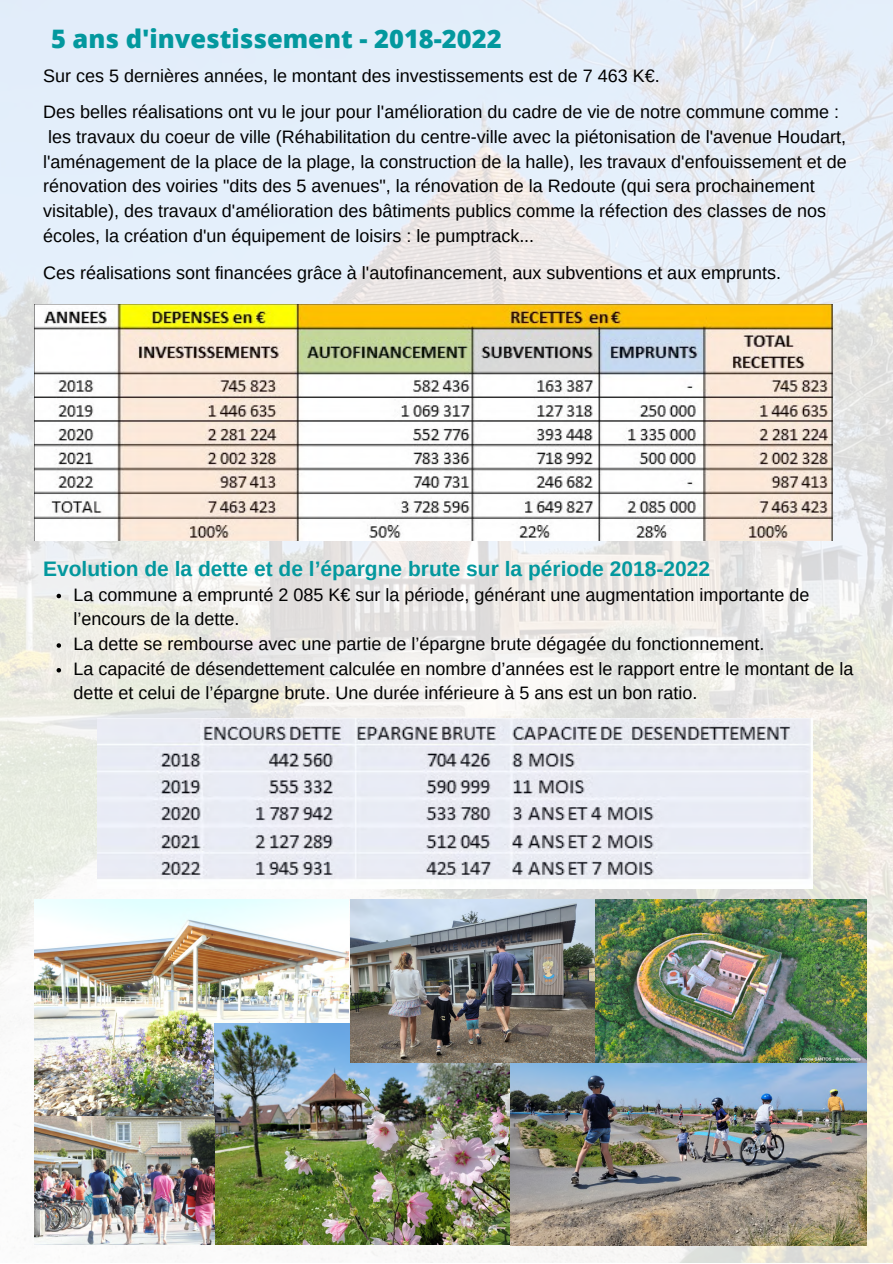
<style>
.page{position:relative;width:893px;height:1264px;background:#fff}
.page>*{position:absolute;margin:0;border:0;box-sizing:border-box;transform-origin:0 0}
.t1{font:800 25.5px "Open Sans";color:#03989e}
.t2{font:700 21px "Arimo";color:#03989e}
.t3{font:18px/24.8px "Arimo";color:#000}
</style>
<div class="page">
<img style="left:0;top:0;width:892px;height:1262px">
<svg style="left:57px;top:593px;width:4px;height:5px"></svg>
<svg style="left:57px;top:643px;width:4px;height:4px"></svg>
<svg style="left:57px;top:668px;width:4px;height:4px"></svg>
<img style="left:35px;top:304px;width:797px;height:236px">
<img style="left:97px;top:718px;width:715px;height:170px">
<img style="left:35px;top:899px;width:313px;height:217px">
<img style="left:214px;top:1023px;width:296px;height:221px">
<img style="left:510px;top:984px;width:356px;height:261px">
<img style="left:351px;top:899px;width:514px;height:163px">
<img style="left:35px;top:1116px;width:180px;height:128px">
<p class="t1" style="left:51px;top:21px;width:452px">5 ans d'investissement - 2018-2022</p>
<p class="t3" style="left:43px;top:63px;width:618px">Sur ces 5 dernières années, le montant des investissements est de 7 463 K€.</p>
<p class="t3" style="left:43px;top:99px;width:805px">Des belles réalisations ont vu le jour pour l'amélioration du cadre de vie de notre commune comme : les travaux du coeur de ville (Réhabilitation du centre-ville avec la piétonisation de l'avenue Houdart, l'aménagement de la place de la plage, la construction de la halle), les travaux d'enfouissement et de rénovation des voiries "dits des 5 avenues", la rénovation de la Redoute (qui sera prochainement visitable), des travaux d'amélioration des bâtiments publics comme la réfection des classes de nos écoles, la création d'un équipement de loisirs : le pumptrack...</p>
<p class="t3" style="left:43px;top:260px;width:739px">Ces réalisations sont financées grâce à l'autofinancement, aux subventions et aux emprunts.</p>
<p class="t2" style="left:43px;top:556px;width:668px">Evolution de la dette et de l’épargne brute sur la période 2018-2022</p>
<p class="t3" style="left:74px;top:582px;width:737px">La commune a emprunté 2 085 K€ sur la période, générant une augmentation importante de l’encours de la dette.</p>
<p class="t3" style="left:74px;top:631px;width:692px">La dette se rembourse avec une partie de l’épargne brute dégagée du fonctionnement.</p>
<p class="t3" style="left:74px;top:656px;width:781px">La capacité de désendettement calculée en nombre d’années est le rapport entre le montant de la dette et celui de l’épargne brute. Une durée inférieure à 5 ans est un bon ratio.</p>
</div>
